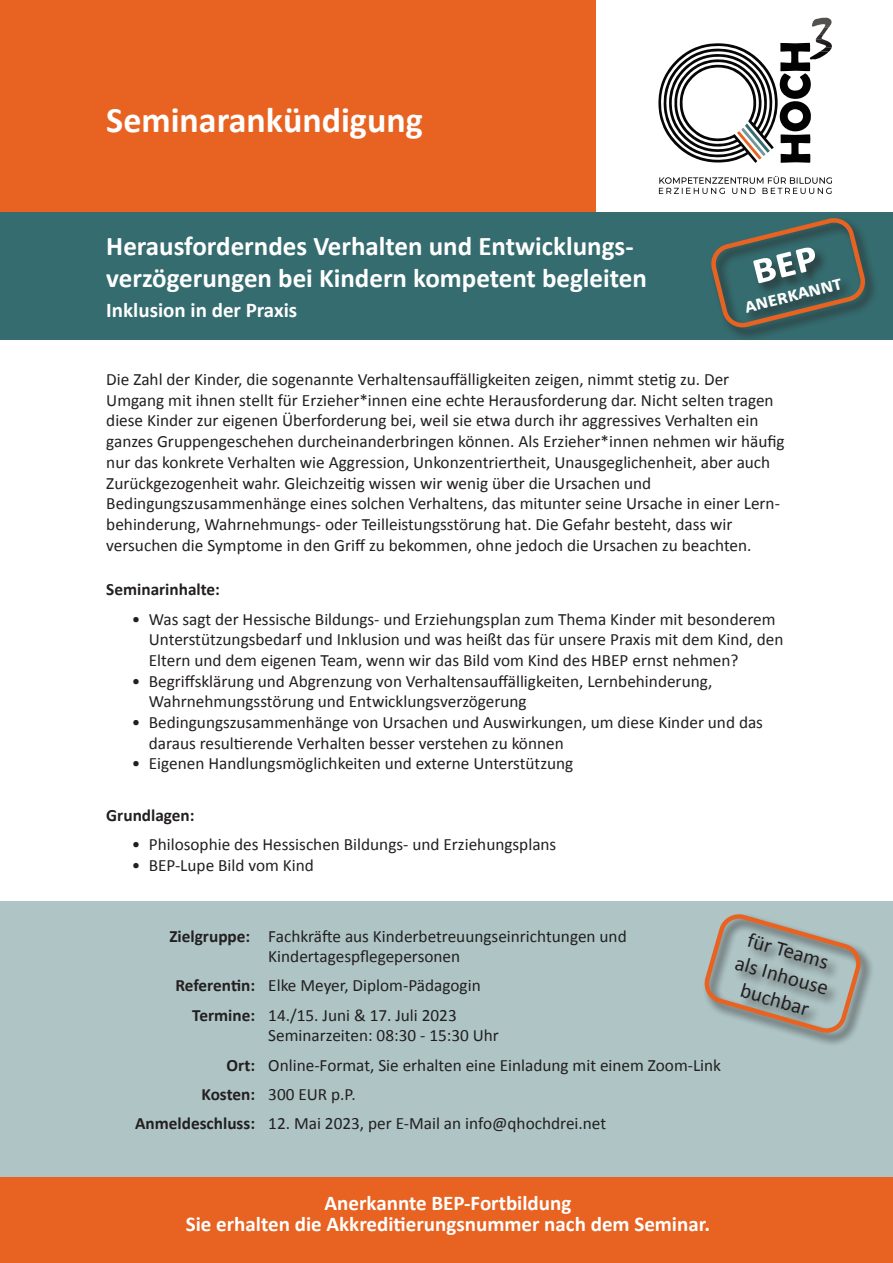
<style>
.page{position:relative;width:893px;height:1263px;background:#fff}
.page>*{position:absolute;margin:0;border:0;box-sizing:border-box;transform-origin:0 0}
.t1{font:700 36px "Calibri";color:#fff}
.t2{font:700 27px/32.4px "Calibri";color:#fff}
.t3{font:700 21px "Calibri";color:#fff}
.t4{font:21px/25.2px "Calibri";color:#231f20;text-align:center}
.t5{font:17.25px/20.7px "Calibri";color:#231f20}
.t6{font:700 17.25px "Calibri";color:#231f20}
.s1{font-weight:700}
</style>
<div class="page">
<div style="left:0;top:901px;width:893px;height:277px;background:#aec4c5"></div>
<div style="left:0;top:0;width:595px;height:213px;background:#e86322"></div>
<div style="left:0;top:213px;width:893px;height:127px;background:#356c6f"></div>
<div style="left:0;top:1178px;width:893px;height:85px;background:#e86322"></div>
<div style="left:709px;top:216px;width:170px;height:125px;background:#231f20;opacity:.75"></div>
<div style="left:703px;top:912px;width:171px;height:135px;background:#231f20;opacity:.75"></div>
<svg style="left:703px;top:912px;width:163px;height:126px"></svg>
<svg style="left:659px;top:176px;width:173px;height:18px"></svg>
<svg style="left:658px;top:18px;width:174px;height:145px"></svg>
<svg style="left:712px;top:219px;width:153px;height:108px"></svg>
<p class="t1" style="left:106px;top:95px;width:318px">Seminarankündigung</p>
<p class="t2" style="left:106px;top:229px;width:542px">Herausforderndes Verhalten und Entwicklungs&shy;verzögerungen bei Kindern kompetent begleiten</p>
<p class="t3" style="left:106px;top:295px;width:192px">Inklusion in der Praxis</p>
<p class="t3" style="left:741px;top:291px;width:101px;rotate:-14deg">anerkannt</p>
<p class="t5" style="left:106px;top:368px;width:680px">Die Zahl der Kinder, die sogenannte Verhaltensauffälligkeiten zeigen, nimmt stetig zu. Der Umgang mit ihnen stellt für Erzieher*innen eine echte Herausforderung dar. Nicht selten tragen diese Kinder zur eigenen Überforderung bei, weil sie etwa durch ihr aggressives Verhalten ein ganzes Gruppengeschehen durcheinanderbringen können. Als Erzieher*innen nehmen wir häufig nur das konkrete Verhalten wie Aggression, Unkonzentriertheit, Unausgeglichenheit, aber auch Zurückgezogenheit wahr. Gleichzeitig wissen wir wenig über die Ursachen und Bedingungszusammenhänge eines solchen Verhaltens, das mitunter seine Ursache in einer Lern&shy;behinderung, Wahrnehmungs- oder Teilleistungsstörung hat. Die Gefahr besteht, dass wir versuchen die Symptome in den Griff zu bekommen, ohne jedoch die Ursachen zu beachten.</p>
<p class="t6" style="left:106px;top:577px;width:115px">Seminarinhalte:</p>
<p class="t5" style="left:149px;top:608px;width:636px;text-indent:-17px">• Was sagt der Hessische Bildungs- und Erziehungsplan zum Thema Kinder mit besonderem<br>Unterstützungsbedarf und Inklusion und was heißt das für unsere Praxis mit dem Kind, den<br>Eltern und dem eigenen Team, wenn wir das Bild vom Kind des HBEP ernst nehmen?</p>
<p class="t5" style="left:149px;top:670px;width:565px;text-indent:-17px">• Begriffsklärung und Abgrenzung von Verhaltensauffälligkeiten, Lernbehinderung,<br>Wahrnehmungsstörung und Entwicklungsverzögerung</p>
<p class="t5" style="left:149px;top:711px;width:616px;text-indent:-17px">• Bedingungszusammenhänge von Ursachen und Auswirkungen, um diese Kinder und das daraus resultierende Verhalten besser verstehen zu können</p>
<p class="t5" style="left:132px;top:752px;width:443px">• Eigenen Handlungsmöglichkeiten und externe Unterstützung</p>
<p class="t6" style="left:106px;top:803px;width:90px">Grundlagen:</p>
<p class="t5" style="left:132px;top:833px;width:426px">• Philosophie des Hessischen Bildungs- und Erziehungsplans</p>
<p class="t5" style="left:132px;top:854px;width:184px">• BEP-Lupe Bild vom Kind</p>
<p class="t5" style="left:268px;top:925px;width:360px;text-indent:-99px"><span class="s1">Zielgruppe:</span> Fachkräfte aus Kinderbetreuungseinrichtungen und<br>Kindertagespflegepersonen</p>
<p class="t5" style="left:175px;top:974px;width:307px"><span class="s1">Referentin:</span> Elke Meyer, Diplom-Pädagogin</p>
<p class="t5" style="left:268px;top:1004px;width:232px;text-indent:-76px"><span class="s1">Termine:</span> 14./15. Juni &amp; 17. Juli 2023<br>Seminarzeiten: 08:30 - 15:30 Uhr</p>
<p class="t5" style="left:227px;top:1054px;width:496px"><span class="s1">Ort:</span> Online-Format, Sie erhalten eine Einladung mit einem Zoom-Link</p>
<p class="t5" style="left:202px;top:1083px;width:156px"><span class="s1">Kosten:</span> 300 EUR p.P.</p>
<p class="t5" style="left:135px;top:1112px;width:473px"><span class="s1">Anmeldeschluss:</span> 12. Mai 2023, per E-Mail an info@qhochdrei.net</p>
<p class="t4" style="left:746px;top:925px;width:97px;rotate:16deg">für Teams als Inhouse buchbar</p>
<p class="t3" style="left:325px;top:1188px;width:248px">Anerkannte BEP-Fortbildung</p>
<p class="t3" style="left:186px;top:1209px;width:526px">Sie erhalten die Akkreditierungsnummer nach dem Seminar.</p>
</div>
